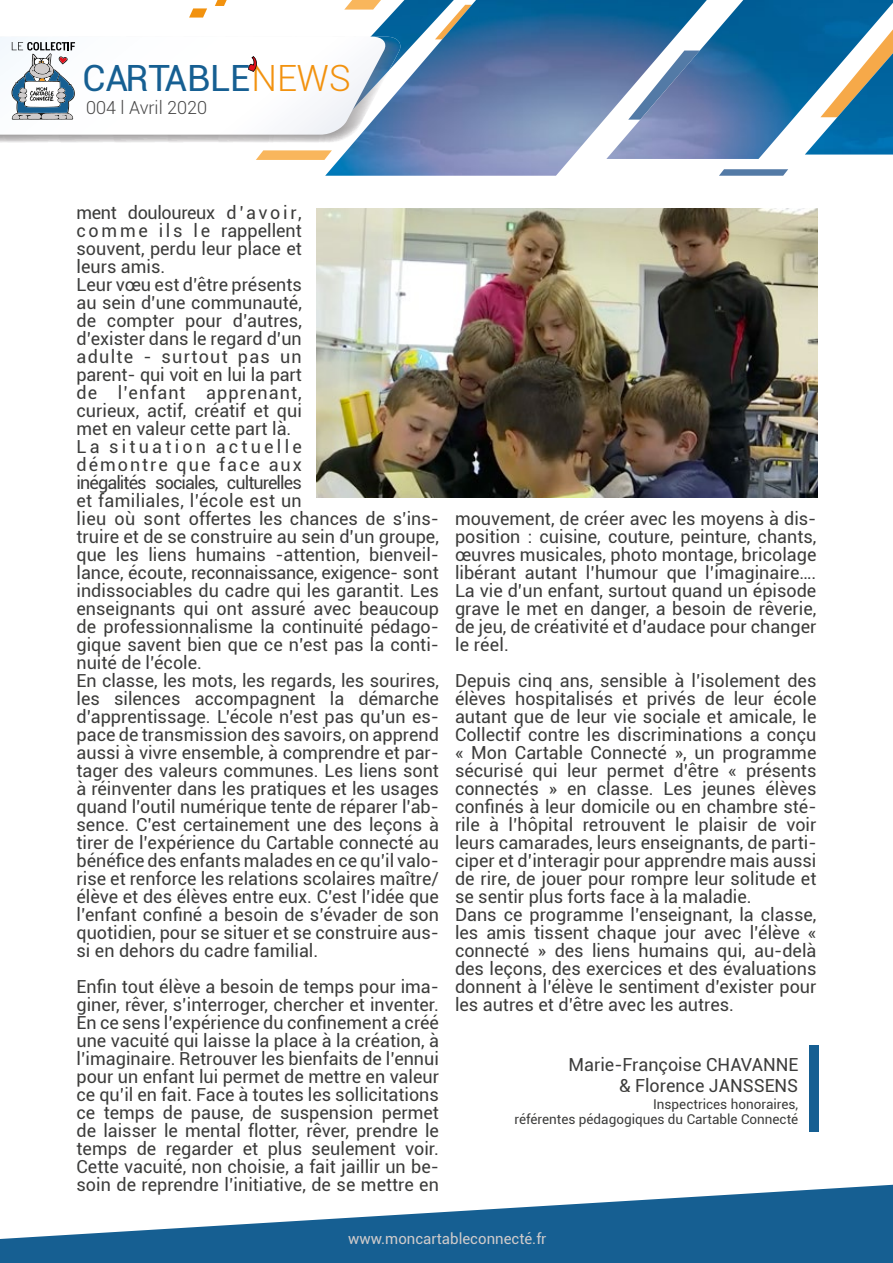
<style>
.page{position:relative;width:893px;height:1263px;background:#fff}
.page>*{position:absolute;margin:0;border:0;box-sizing:border-box;transform-origin:0 0}
.t1{font:36.15px "Roboto";color:#165f92}
.t2{font:18px/18px "Roboto";color:#3c3c3b}
.t3{font:300 18px "Roboto";color:#474747}
.t4{font:15px "Roboto";color:#cfcbcb}
.t5{font:13.5px/15px "Roboto";color:#3c3c3b;text-align:right}
.s1{font-weight:300;color:#f2920f}
</style>
<div class="page">
<svg style="left:0;top:1185px;width:893px;height:78px;fill:#165f92"></svg>
<svg style="left:256px;top:150px;width:69px;height:10px"></svg>
<img style="left:325px;top:0;width:568px;height:176px">
<img style="left:0;top:111px;width:389px;height:32px">
<img style="left:388px;top:37px;width:12px;height:74px">
<svg style="left:189px;top:8px;width:18px;height:10px"></svg>
<svg style="left:215px;top:0;width:12px;height:6px"></svg>
<svg style="left:0;top:37px;width:388px;height:98px"></svg>
<div style="left:809px;top:1045px;width:9px;height:86px;background:#165f92"></div>
<img style="left:317px;top:208px;width:500px;height:289px">
<h1 class="t1" style="left:83px;top:53px;width:270px">CARTABLE<span class="s1">NEWS</span></h1>
<p class="t3" style="left:86px;top:95px;width:122px">004 l Avril 2020</p>
<p class="t2" style="left:77px;top:203px;width:364px">ment douloureux d ’ a v o i r,<br>comme ils le rappellent<br>souvent, perdu leur place et<br>leurs amis.<br>Leur vœu est d’être présents<br>au sein d’une communauté,<br>de compter pour d’autres,<br>d’exister dans le regard d’un<br>adulte - surtout pas un<br>parent- qui voit en lui la part<br>de l’enfant apprenant,<br>curieux, actif, créatif et qui<br>met en valeur cette part là.<br>La situation actuelle<br>démontre que face aux<br>inégalités sociales, culturelles<br>et familiales, l’école est un<br>lieu où sont offertes les chances de s’ins&shy;truire et de se construire au sein d’un groupe, que les liens humains -attention, bienveil&shy;lance, écoute, reconnaissance, exigence- sont indissociables du cadre qui les garantit. Les enseignants qui ont assuré avec beaucoup de professionnalisme la continuité pédago&shy;gique savent bien que ce n’est pas la conti&shy;nuité de l’école.<br>En classe, les mots, les regards, les sourires, les silences accompagnent la démarche d’apprentissage. L’école n’est pas qu’un es&shy;pace de transmission des savoirs, on apprend aussi à vivre ensemble, à comprendre et par&shy;tager des valeurs communes. Les liens sont à réinventer dans les pratiques et les usages quand l’outil numérique tente de réparer l’ab&shy;sence. C’est certainement une des leçons à tirer de l’expérience du Cartable connecté au bénéfice des enfants malades en ce qu’il valo&shy;rise et renforce les relations scolaires maître/ élève et des élèves entre eux. C’est l’idée que l’enfant confiné a besoin de s’évader de son quotidien, pour se situer et se construire aus&shy;si en dehors du cadre familial.</p>
<p class="t2" style="left:77px;top:977px;width:364px;text-align:justify">Enfin tout élève a besoin de temps pour ima&shy;giner, rêver, s’interroger, chercher et inventer.<br>En ce sens l’expérience du confinement a créé une vacuité qui laisse la place à la création, à l’imaginaire. Retrouver les bienfaits de l’ennui pour un enfant lui permet de mettre en valeur ce qu’il en fait. Face à toutes les sollicitations ce temps de pause, de suspension permet de laisser le mental flotter, rêver, prendre le temps de regarder et plus seulement voir.<br>Cette vacuité, non choisie, a fait jaillir un be&shy;soin de reprendre l’initiative, de se mettre en</p>
<p class="t2" style="left:455px;top:509px;width:363px;text-align:justify">mouvement, de créer avec les moyens à dis&shy;position : cuisine, couture, peinture, chants, œuvres musicales, photo montage, bricolage libérant autant l’humour que l’imaginaire….<br>La vie d’un enfant, surtout quand un épisode grave le met en danger, a besoin de rêverie, de jeu, de créativité et d’audace pour changer le réel.</p>
<p class="t2" style="left:455px;top:671px;width:363px">Depuis cinq ans, sensible à l’isolement des élèves hospitalisés et privés de leur école autant que de leur vie sociale et amicale, le Collectif contre les discriminations a conçu « Mon Cartable Connecté », un programme sécurisé qui leur permet d’être « présents connectés » en classe. Les jeunes élèves confinés à leur domicile ou en chambre sté&shy;rile à l’hôpital retrouvent le plaisir de voir leurs camarades, leurs enseignants, de parti&shy;ciper et d’interagir pour apprendre mais aussi de rire, de jouer pour rompre leur solitude et se sentir plus forts face à la maladie.<br>Dans ce programme l’enseignant, la classe, les amis tissent chaque jour avec l’élève « connecté » des liens humains qui, au-delà des leçons, des exercices et des évaluations donnent à l’élève le sentiment d’exister pour les autres et d’être avec les autres.</p>
<p class="t2" style="left:569px;top:1054px;width:231px;line-height:21px;text-align:right">Marie-Françoise CHAVANNE &amp; Florence JANSSENS</p>
<p class="t5" style="left:514px;top:1096px;width:285px">Inspectrices honoraires,<br>référentes pédagogiques du Cartable Connecté</p>
<p class="t4" style="left:348px;top:1228px;width:200px">www.moncartableconnecté.fr</p>
</div>
